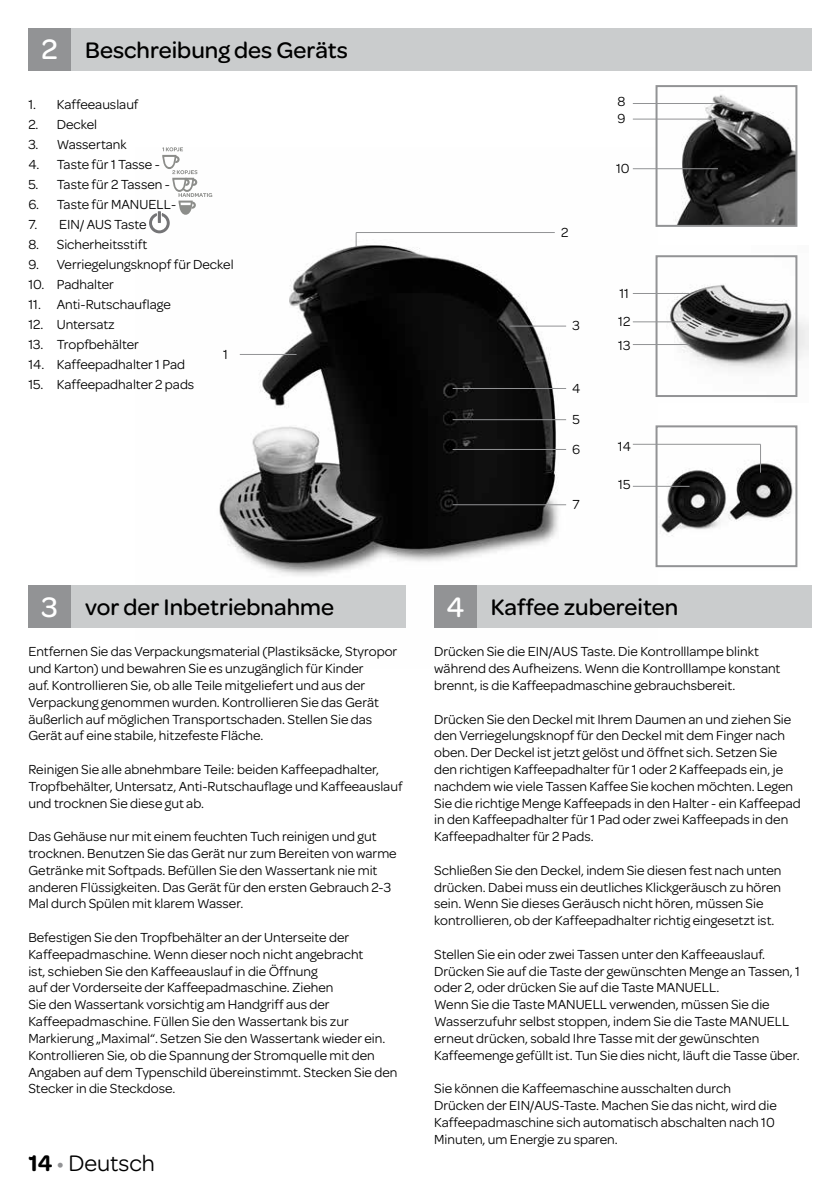
<style>
.page{position:relative;width:840px;height:1191px;background:#fff}
.page>*{position:absolute;margin:0;border:0;box-sizing:border-box;transform-origin:0 0}
.t1{font:500 24px "Omnes";color:#000}
.t2{font:24px "Omnes";color:#000}
.t3{font:14px/16.8px "Omnes";color:#000}
.s1{font-size:30px;color:#fff}
.s2{font-weight:600}
.s3{color:#929395}
</style>
<div class="page">
<img style="left:157px;top:169px;width:498px;height:459px">
<img style="left:651px;top:422px;width:147px;height:148px">
<img style="left:651px;top:245px;width:157px;height:157px">
<img style="left:658px;top:94px;width:136px;height:130px">
<div style="left:655px;top:85px;width:142px;height:142px;border:2px solid #929395"></div>
<hr style="left:632px;top:168px;width:85px;height:1px;background:#929395">
<hr style="left:632px;top:321px;width:57px;height:1px;background:#929395">
<hr style="left:356px;top:232px;width:198px;height:1px;background:#929395">
<hr style="left:509px;top:325px;width:57px;height:1px;background:#929395">
<hr style="left:632px;top:344px;width:57px;height:1px;background:#929395">
<hr style="left:632px;top:444px;width:128px;height:1px;background:#929395">
<svg style="left:759px;top:444px;width:1px;height:28px"></svg>
<hr style="left:632px;top:486px;width:57px;height:1px;background:#929395">
<svg style="left:355px;top:232px;width:1px;height:15px"></svg>
<div style="left:655px;top:255px;width:142px;height:142px;border:2px solid #929395"></div>
<div style="left:655px;top:425px;width:142px;height:142px;border:2px solid #929395"></div>
<hr style="left:632px;top:119px;width:85px;height:1px;background:#929395">
<hr style="left:240px;top:354px;width:56px;height:1px;background:#929395">
<hr style="left:452px;top:388px;width:114px;height:1px;background:#929395">
<hr style="left:452px;top:449px;width:114px;height:1px;background:#929395">
<hr style="left:452px;top:419px;width:114px;height:1px;background:#929395">
<hr style="left:452px;top:504px;width:114px;height:1px;background:#929395">
<hr style="left:632px;top:293px;width:57px;height:1px;background:#929395">
<hr style="left:632px;top:103px;width:97px;height:1px;background:#929395">
<div style="left:57px;top:28px;width:754px;height:43px;background:#cacccd"></div>
<div style="left:28px;top:28px;width:43px;height:43px;background:#929395"></div>
<div style="left:57px;top:585px;width:348px;height:43px;background:#cacccd"></div>
<div style="left:28px;top:585px;width:43px;height:43px;background:#929395"></div>
<div style="left:462px;top:585px;width:349px;height:43px;background:#cacccd"></div>
<div style="left:434px;top:585px;width:42px;height:43px;background:#929395"></div>
<svg style="left:149px;top:147px;width:63px;height:86px"></svg>
<h1 class="t1" style="left:42px;top:33px;width:307px"><span class="s1">2</span> Beschreibung des Geräts</h1>
<p class="t3" style="left:28px;top:95px;width:112px">1. Kaffeeauslauf</p>
<p class="t3" style="left:28px;top:115px;width:70px">2. Deckel</p>
<p class="t3" style="left:28px;top:135px;width:100px">3. Wassertank</p>
<p class="t3" style="left:28px;top:155px;width:132px">4. Taste für 1 Tasse -</p>
<p class="t3" style="left:28px;top:175px;width:142px">5. Taste für 2 Tassen -</p>
<p class="t3" style="left:28px;top:195px;width:148px">6. Taste für MANUELL-</p>
<p class="t3" style="left:28px;top:215px;width:120px">7. EIN/ AUS Taste</p>
<p class="t3" style="left:28px;top:235px;width:120px">8. Sicherheitsstift</p>
<p class="t3" style="left:28px;top:255px;width:207px">9. Verriegelungsknopf für Deckel</p>
<p class="t3" style="left:28px;top:275px;width:87px">10. Padhalter</p>
<p class="t3" style="left:28px;top:295px;width:144px">11. Anti-Rutschauflage</p>
<p class="t3" style="left:28px;top:315px;width:88px">12. Untersatz</p>
<p class="t3" style="left:28px;top:335px;width:112px">13. Tropfbehälter</p>
<p class="t3" style="left:28px;top:355px;width:158px">14. Kaffeepadhalter 1 Pad</p>
<p class="t3" style="left:28px;top:375px;width:167px">15. Kaffeepadhalter 2 pads</p>
<p class="t3" style="left:223px;top:345px;width:6px">1</p>
<p class="t3" style="left:560px;top:223px;width:9px">2</p>
<p class="t3" style="left:572px;top:316px;width:9px">3</p>
<p class="t3" style="left:571px;top:379px;width:10px">4</p>
<p class="t3" style="left:572px;top:410px;width:9px">5</p>
<p class="t3" style="left:571px;top:440px;width:10px">6</p>
<p class="t3" style="left:572px;top:495px;width:9px">7</p>
<p class="t3" style="left:617px;top:92px;width:9px">8</p>
<p class="t3" style="left:617px;top:109px;width:10px">9</p>
<p class="t3" style="left:615px;top:159px;width:15px">10</p>
<p class="t3" style="left:618px;top:278px;width:14px;line-height:28.4px">11<br>12</p>
<p class="t3" style="left:617px;top:336px;width:14px">13</p>
<p class="t3" style="left:617px;top:437px;width:14px">14</p>
<p class="t3" style="left:617px;top:475px;width:14px">15</p>
<h1 class="t1" style="left:41px;top:590px;width:294px"><span class="s1">3</span> vor der Inbetriebnahme</h1>
<h1 class="t1" style="left:446px;top:590px;width:233px"><span class="s1">4</span> Kaffee zubereiten</h1>
<p class="t3" style="left:28px;top:642px;width:370px">Entfernen Sie das Verpackungsmaterial (Plastiksäcke, Styropor und Karton) und bewahren Sie es unzugänglich für Kinder<br>auf. Kontrollieren Sie, ob alle Teile mitgeliefert und aus der Verpackung genommen wurden. Kontrollieren Sie das Gerät äußerlich auf möglichen Transportschaden. Stellen Sie das Gerät auf eine stabile, hitzefeste Fläche.</p>
<p class="t3" style="left:28px;top:760px;width:375px">Reinigen Sie alle abnehmbare Teile: beiden Kaffeepadhalter,<br>Tropfbehälter, Untersatz, Anti-Rutschauflage und Kaffeeauslauf und trocknen Sie diese gut ab.</p>
<p class="t3" style="left:28px;top:827px;width:369px">Das Gehäuse nur mit einem feuchten Tuch reinigen und gut trocknen. Benutzen Sie das Gerät nur zum Bereiten von warme Getränke mit Softpads. Befüllen Sie den Wassertank nie mit anderen Flüssigkeiten. Das Gerät für den ersten Gebrauch 2-3<br>Mal durch Spülen mit klarem Wasser.</p>
<p class="t3" style="left:28px;top:928px;width:370px">Befestigen Sie den Tropfbehälter an der Unterseite der Kaffeepadmaschine. Wenn dieser noch nicht angebracht<br>ist, schieben Sie den Kaffeeauslauf in die Öffnung<br>auf der Vorderseite der Kaffeepadmaschine. Ziehen<br>Sie den Wassertank vorsichtig am Handgriff aus der Kaffeepadmaschine. Füllen Sie den Wassertank bis zur Markierung „Maximal“. Setzen Sie den Wassertank wieder ein.<br>Kontrollieren Sie, ob die Spannung der Stromquelle mit den Angaben auf dem Typenschild übereinstimmt. Stecken Sie den Stecker in die Steckdose.</p>
<h1 class="t2" style="left:28px;top:1146px;width:128px"><span class="s2">14</span> <span class="s3">•</span> Deutsch</h1>
<p class="t3" style="left:434px;top:642px;width:347px">Drücken Sie die EIN/AUS Taste. Die Kontrolllampe blinkt während des Aufheizens. Wenn die Kontrolllampe konstant brennt, is die Kaffeepadmaschine gebrauchsbereit.</p>
<p class="t3" style="left:434px;top:709px;width:368px">Drücken Sie den Deckel mit Ihrem Daumen an und ziehen Sie den Verriegelungsknopf für den Deckel mit dem Finger nach oben. Der Deckel ist jetzt gelöst und öffnet sich. Setzen Sie den richtigen Kaffeepadhalter für 1 oder 2 Kaffeepads ein, je nachdem wie viele Tassen Kaffee Sie kochen möchten. Legen Sie die richtige Menge Kaffeepads in den Halter - ein Kaffeepad in den Kaffeepadhalter für 1 Pad oder zwei Kaffeepads in den Kaffeepadhalter für 2 Pads.</p>
<p class="t3" style="left:434px;top:861px;width:349px">Schließen Sie den Deckel, indem Sie diesen fest nach unten drücken. Dabei muss ein deutliches Klickgeräusch zu hören sein. Wenn Sie dieses Geräusch nicht hören, müssen Sie kontrollieren, ob der Kaffeepadhalter richtig eingesetzt ist.</p>
<p class="t3" style="left:434px;top:945px;width:367px">Stellen Sie ein oder zwei Tassen unter den Kaffeeauslauf.<br>Drücken Sie auf die Taste der gewünschten Menge an Tassen, 1 oder 2, oder drücken Sie auf die Taste MANUELL.<br>Wenn Sie die Taste MANUELL verwenden, müssen Sie die Wasserzufuhr selbst stoppen, indem Sie die Taste MANUELL erneut drücken, sobald Ihre Tasse mit der gewünschten Kaffeemenge gefüllt ist. Tun Sie dies nicht, läuft die Tasse über.</p>
<p class="t3" style="left:434px;top:1079px;width:344px">Sie können die Kaffeemaschine ausschalten durch Drücken der EIN/AUS-Taste. Machen Sie das nicht, wird die Kaffeepadmaschine sich automatisch abschalten nach 10<br>Minuten, um Energie zu sparen.</p>
</div>
